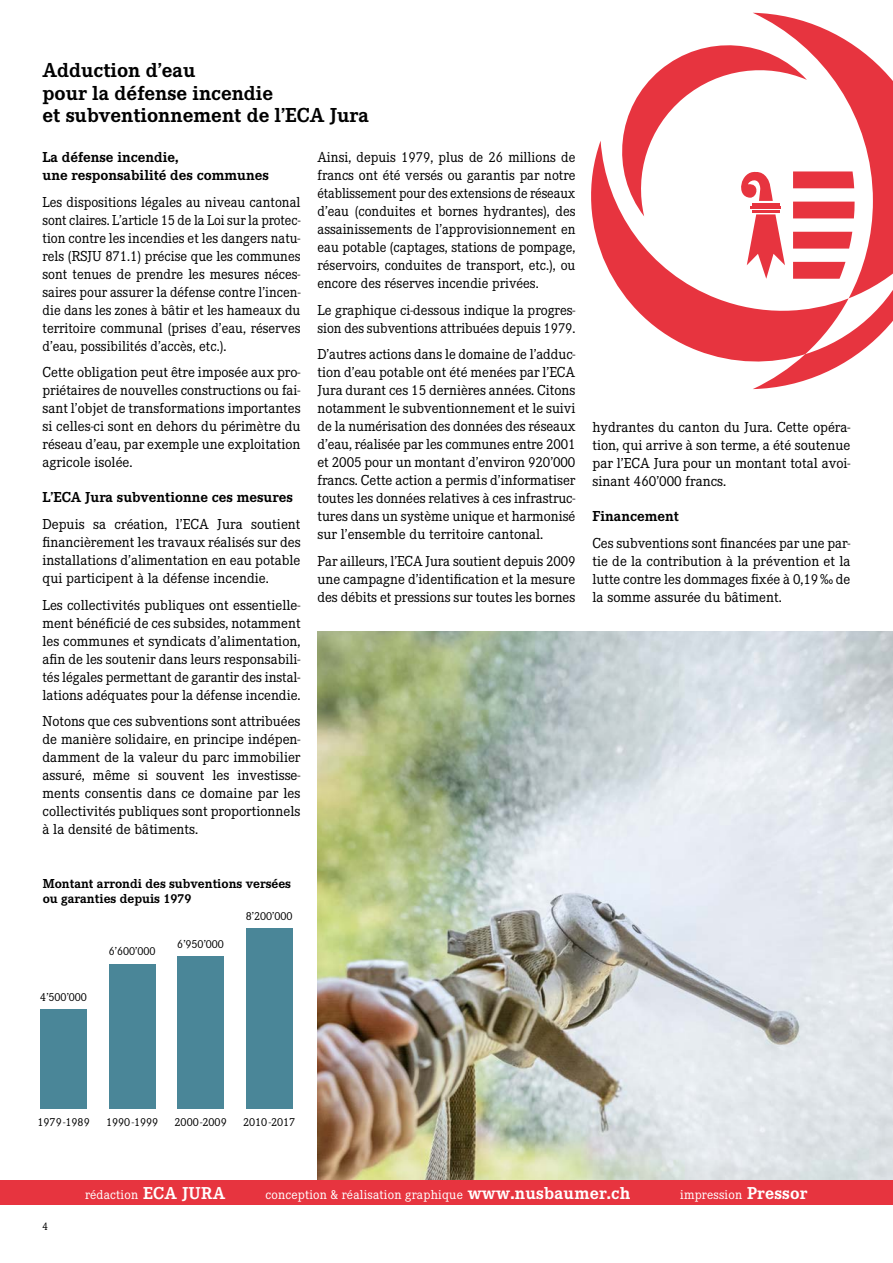
<style>
.page{position:relative;width:893px;height:1263px;background:#fff}
.page>*{position:absolute;margin:0;border:0;box-sizing:border-box;transform-origin:0 0}
.t1{font:700 21px/22.5px "Corporate E";color:#000}
.t2{font:15px/18px "Corporate E";color:#000;text-align:justify}
.t3{font:700 15px/18px "Corporate E";color:#000}
.t4{font:13.5px "Corporate E";letter-spacing:.015em;color:#fff}
.t5{font:700 13.5px/15px "Corporate E";color:#000}
.t6{font:12px "Corporate E";color:#000}
.t7{font:11.25px "Corporate E";color:#000}
.s1{font-weight:700;font-size:17.85px}
</style>
<div class="page">
<svg style="left:622px;top:45px;width:131px;height:96px"></svg>
<svg style="left:591px;top:141px;width:162px;height:221px"></svg>
<svg style="left:753px;top:13px;width:140px;height:376px"></svg>
<div style="left:0;top:1180px;width:893px;height:24px;background:#e7343f"></div>
<div style="left:40px;top:1009px;width:47px;height:99px;background:#4a8698"></div>
<div style="left:109px;top:964px;width:47px;height:144px;background:#4a8698"></div>
<div style="left:177px;top:956px;width:47px;height:152px;background:#4a8698"></div>
<div style="left:246px;top:928px;width:47px;height:180px;background:#4a8698"></div>
<img style="left:317px;top:631px;width:576px;height:549px">
<h1 class="t1" style="left:43px;top:59px;width:328px">Adduction d’eau<br>pour la défense incendie<br>et subventionnement de l’ECA Jura</h1>
<p class="t3" style="left:43px;top:149px;width:228px">La défense incendie,<br>une responsabilité des communes</p>
<p class="t2" style="left:43px;top:193px;width:259px">Les dispositions légales au niveau cantonal sont claires. L’article 15 de la Loi sur la protec&shy;tion contre les incendies et les dangers natu&shy;rels (RSJU 871.1) précise que les communes sont tenues de prendre les mesures néces&shy;saires pour assurer la défense contre l’incen&shy;die dans les zones à bâtir et les hameaux du territoire communal (prises d’eau, réserves d’eau, possibilités d’accès, etc.).</p>
<p class="t2" style="left:43px;top:364px;width:260px">Cette obligation peut être imposée aux pro&shy;priétaires de nouvelles constructions ou fai&shy;sant l’objet de transformations importantes si celles-ci sont en dehors du périmètre du réseau d’eau, par exemple une exploitation agricole isolée.</p>
<p class="t3" style="left:43px;top:489px;width:252px">L’ECA Jura subventionne ces mesures</p>
<p class="t2" style="left:43px;top:515px;width:260px">Depuis sa création, l’ECA Jura soutient financièrement les travaux réalisés sur des installations d’alimentation en eau potable qui participent à la défense incendie.</p>
<p class="t2" style="left:43px;top:596px;width:260px">Les collectivités publiques ont essentielle&shy;ment bénéficié de ces subsides, notamment les communes et syndicats d’alimentation, afin de les soutenir dans leurs responsabili&shy;tés légales permettant de garantir des instal&shy;lations adéquates pour la défense incendie.</p>
<p class="t2" style="left:43px;top:712px;width:259px">Notons que ces subventions sont attribuées de manière solidaire, en principe indépen&shy;damment de la valeur du parc immobilier assuré, même si souvent les investisse&shy;ments consentis dans ce domaine par les collectivités publiques sont proportionnels à la densité de bâtiments.</p>
<p class="t2" style="left:317px;top:149px;width:259px">Ainsi, depuis 1979, plus de 26 millions de francs ont été versés ou garantis par notre établissement pour des extensions de réseaux d’eau (conduites et bornes hydrantes), des assainissements de l’approvisionnement en eau potable (captages, stations de pompage, réservoirs, conduites de transport, etc.), ou encore des réserves incendie privées.</p>
<p class="t2" style="left:317px;top:301px;width:259px">Le graphique ci-dessous indique la progres&shy;sion des subventions attribuées depuis 1979.</p>
<p class="t2" style="left:317px;top:346px;width:260px">D’autres actions dans le domaine de l’adduc&shy;tion d’eau potable ont été menées par l’ECA Jura durant ces 15 dernières années. Citons notamment le subventionnement et le suivi de la numérisation des données des réseaux d’eau, réalisée par les communes entre 2001 et 2005 pour un montant d’environ 920’000 francs. Cette action a permis d’informatiser toutes les données relatives à ces infrastruc&shy;tures dans un système unique et harmonisé sur l’ensemble du territoire cantonal.</p>
<p class="t2" style="left:317px;top:552px;width:260px">Par ailleurs, l’ECA Jura soutient depuis 2009 une campagne d’identification et la mesure des débits et pressions sur toutes les bornes</p>
<p class="t2" style="left:592px;top:419px;width:259px">hydrantes du canton du Jura. Cette opéra&shy;tion, qui arrive à son terme, a été soutenue par l’ECA Jura pour un montant total avoi&shy;sinant 460’000 francs.</p>
<p class="t3" style="left:592px;top:508px;width:88px">Financement</p>
<p class="t2" style="left:592px;top:534px;width:259px">Ces subventions sont financées par une par&shy;tie de la contribution à la prévention et la lutte contre les dommages fixée à 0,19‰ de la somme assurée du bâtiment.</p>
<p class="t5" style="left:43px;top:876px;width:250px">Montant arrondi des subventions versées ou garanties depuis 1979</p>
<p class="t6" style="left:40px;top:990px;width:48px">4’500’000</p>
<p class="t6" style="left:109px;top:945px;width:48px">6’600’000</p>
<p class="t6" style="left:177px;top:937px;width:48px">6’950’000</p>
<p class="t6" style="left:246px;top:909px;width:48px">8’200’000</p>
<p class="t6" style="left:38px;top:1116px;width:54px">1979-1989</p>
<p class="t6" style="left:106px;top:1116px;width:54px">1990-1999</p>
<p class="t6" style="left:175px;top:1116px;width:54px">2000-2009</p>
<p class="t6" style="left:243px;top:1116px;width:54px">2010-2017</p>
<p class="t7" style="left:43px;top:1220px;width:7px">4</p>
<p class="t4" style="left:85px;top:1187px;width:142px">rédaction <span class="s1">ECA JURA</span></p>
<p class="t4" style="left:265px;top:1187px;width:366px">conception &amp; réalisation graphique <span class="s1">www.nusbaumer.ch</span></p>
<p class="t4" style="left:680px;top:1187px;width:129px">impression <span class="s1">Pressor</span></p>
</div>
